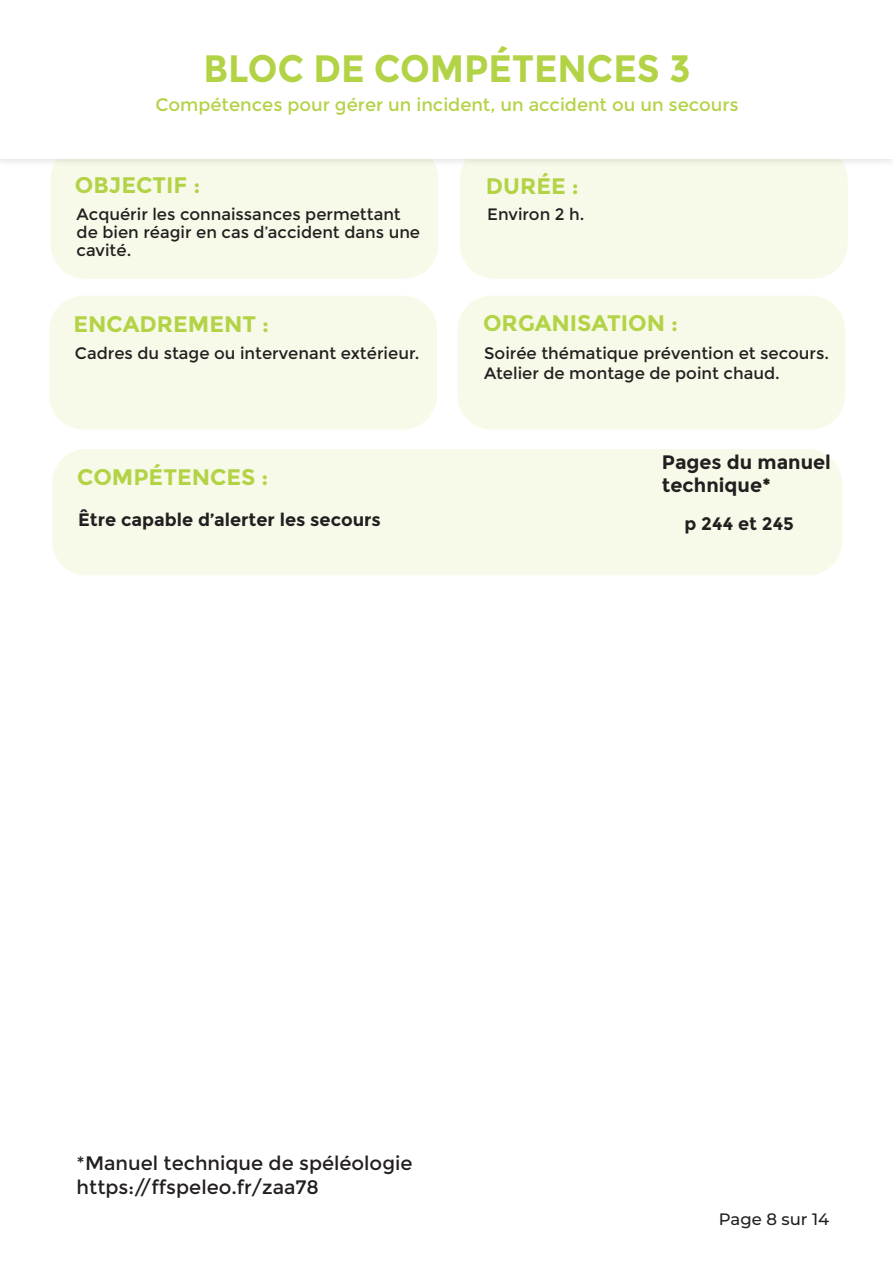
<style>
.page{position:relative;width:893px;height:1263px;background:#fff}
.page>*{position:absolute;margin:0;border:0;box-sizing:border-box;transform-origin:0 0}
.t1{font:700 38.1px "Montserrat";color:#b3d347;scale:.94 1}
.t2{font:700 22.5px "Montserrat";color:#b3d347}
.t3{font:19.5px "Montserrat";color:#231f20}
.t4{font:700 19.5px/23.4px "Montserrat";color:#231f20}
.t5{font:18px "Montserrat";color:#b3d347}
.t6{font:700 18px "Montserrat";color:#231f20}
.t7{font:16.5px/18px "Montserrat";color:#231f20}
.t8{font:500 16.5px "Montserrat";color:#231f20}
</style>
<div class="page">
<div style="left:51px;top:145px;width:387px;height:134px;background:#f8fae9;border-radius:34px"></div>
<div style="left:460px;top:145px;width:388px;height:134px;background:#f8fae9;border-radius:34px"></div>
<div style="left:0;top:0;width:893px;height:168px;background:#231f20;opacity:.2"></div>
<div style="left:0;top:0;width:893px;height:159px;background:#fff"></div>
<div style="left:49px;top:296px;width:388px;height:133px;background:#f8fae9;border-radius:34px"></div>
<div style="left:457px;top:296px;width:388px;height:133px;background:#f8fae9;border-radius:34px"></div>
<div style="left:52px;top:449px;width:790px;height:126px;background:#f8fae9;border-radius:34px"></div>
<p class="t1" style="left:203px;top:46px;width:520px">BLOC DE COMPÉTENCES 3</p>
<p class="t5" style="left:155px;top:94px;width:585px">Compétences pour gérer un incident, un accident ou un secours</p>
<p class="t2" style="left:75px;top:171px;width:127px">OBJECTIF :</p>
<p class="t2" style="left:486px;top:173px;width:94px">DURÉE :</p>
<p class="t7" style="left:77px;top:206px;width:345px">Acquérir les connaissances permettant de bien réagir en cas d’accident dans une cavité.</p>
<p class="t7" style="left:487px;top:206px;width:99px">Environ 2 h.</p>
<p class="t2" style="left:73px;top:310px;width:197px">ENCADREMENT :</p>
<p class="t2" style="left:483px;top:309px;width:196px">ORGANISATION :</p>
<p class="t7" style="left:75px;top:345px;width:346px">Cadres du stage ou intervenant extérieur.</p>
<p class="t7" style="left:484px;top:344px;width:346px">Soirée thématique prévention et secours.</p>
<p class="t7" style="left:484px;top:364px;width:297px">Atelier de montage de point chaud.</p>
<p class="t2" style="left:77px;top:463px;width:193px">COMPÉTENCES :</p>
<p class="t4" style="left:662px;top:450px;width:171px">Pages du manuel technique*</p>
<p class="t6" style="left:78px;top:509px;width:304px">Être capable d’alerter les secours</p>
<p class="t6" style="left:685px;top:513px;width:111px">p 244 et 245</p>
<p class="t3" style="left:77px;top:1152px;width:337px">*Manuel technique de spéléologie</p>
<p class="t3" style="left:77px;top:1175px;width:244px">https://ffspeleo.fr/zaa78</p>
<p class="t8" style="left:719px;top:1207px;width:112px">Page 8 sur 14</p>
</div>
